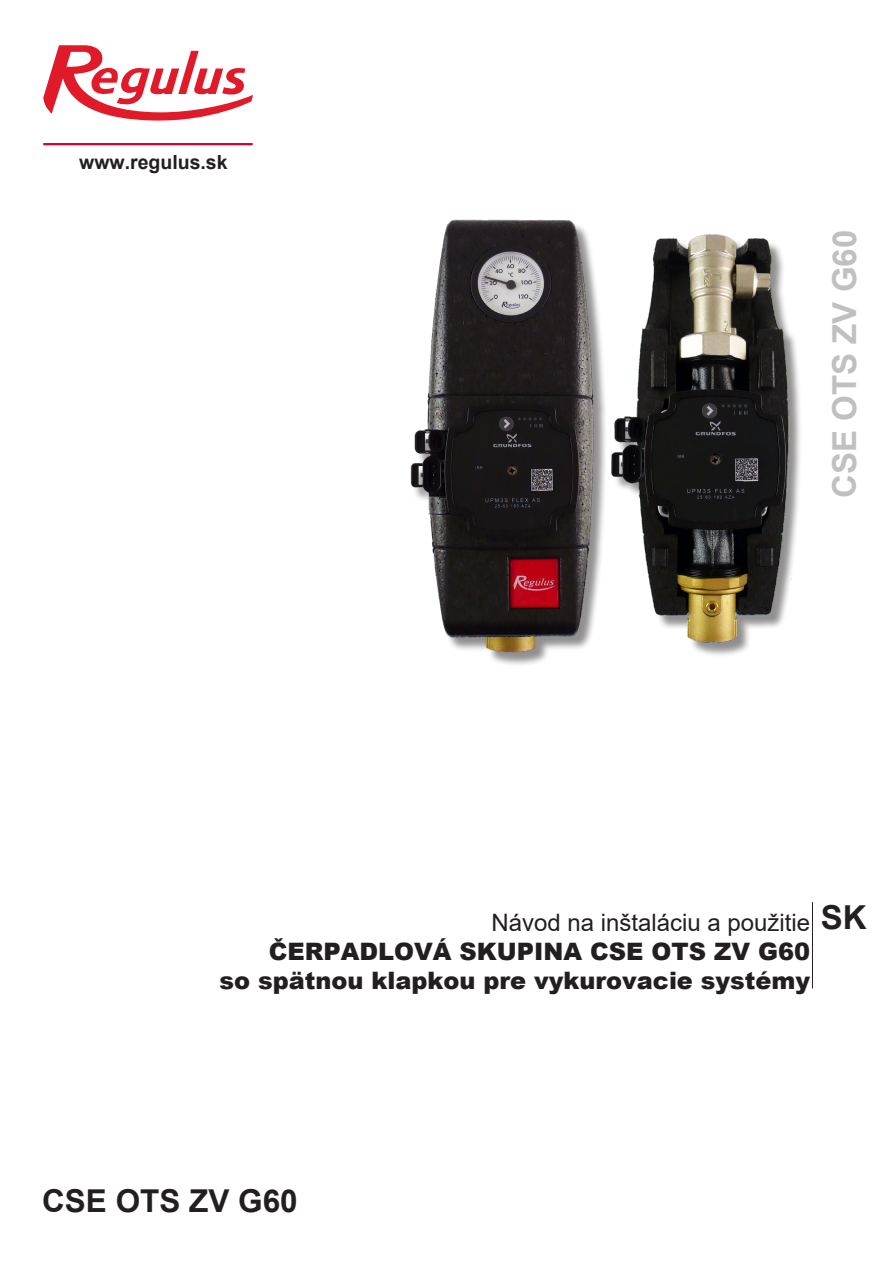
<style>
.page{position:relative;width:893px;height:1263px;background:#fff}
.page>*{position:absolute;margin:0;border:0;box-sizing:border-box;transform-origin:0 0}
.t1{font:700 33px "Arial";color:#c0c0c0}
.t2{font:700 33px "Arial";color:#231f20}
.t3{font:700 31.5px "Arial";color:#231f20}
.t4{font:900 24px/28.8px "Arial";color:#231f20;text-align:right}
.t5{font:24px "Arial";color:#231f20}
.t6{font:700 19.5px "Arial";color:#231f20}
</style>
<div class="page">
<svg style="left:43px;top:45px;width:210px;height:76px"></svg>
<hr style="left:43px;top:143px;width:210px;height:2px;background:#d6002d">
<hr style="left:812px;top:902px;width:1px;height:86px;background:#231f20">
<div style="left:412px;top:222px;width:196px;height:445px;background:#231f20;opacity:.5"></div>
<img style="left:410px;top:219px;width:188px;height:435px">
<div style="left:613px;top:236px;width:190px;height:421px;background:#231f20;opacity:.5"></div>
<img style="left:611px;top:234px;width:181px;height:410px">
<p class="t6" style="left:79px;top:149px;width:150px">www.regulus.sk</p>
<p class="t1" style="left:821px;top:498px;width:269px;rotate:-90deg">CSE OTS ZV G60</p>
<p class="t5" style="left:491px;top:906px;width:320px">Návod na inštaláciu a použitie</p>
<p class="t2" style="left:821px;top:894px;width:47px">SK</p>
<p class="t4" style="left:220px;top:936px;width:592px">ČERPADLOVÁ SKUPINA CSE OTS ZV G60<br>so spätnou klapkou pre vykurovacie systémy</p>
<p class="t3" style="left:42px;top:1178px;width:257px">CSE OTS ZV G60</p>
</div>
